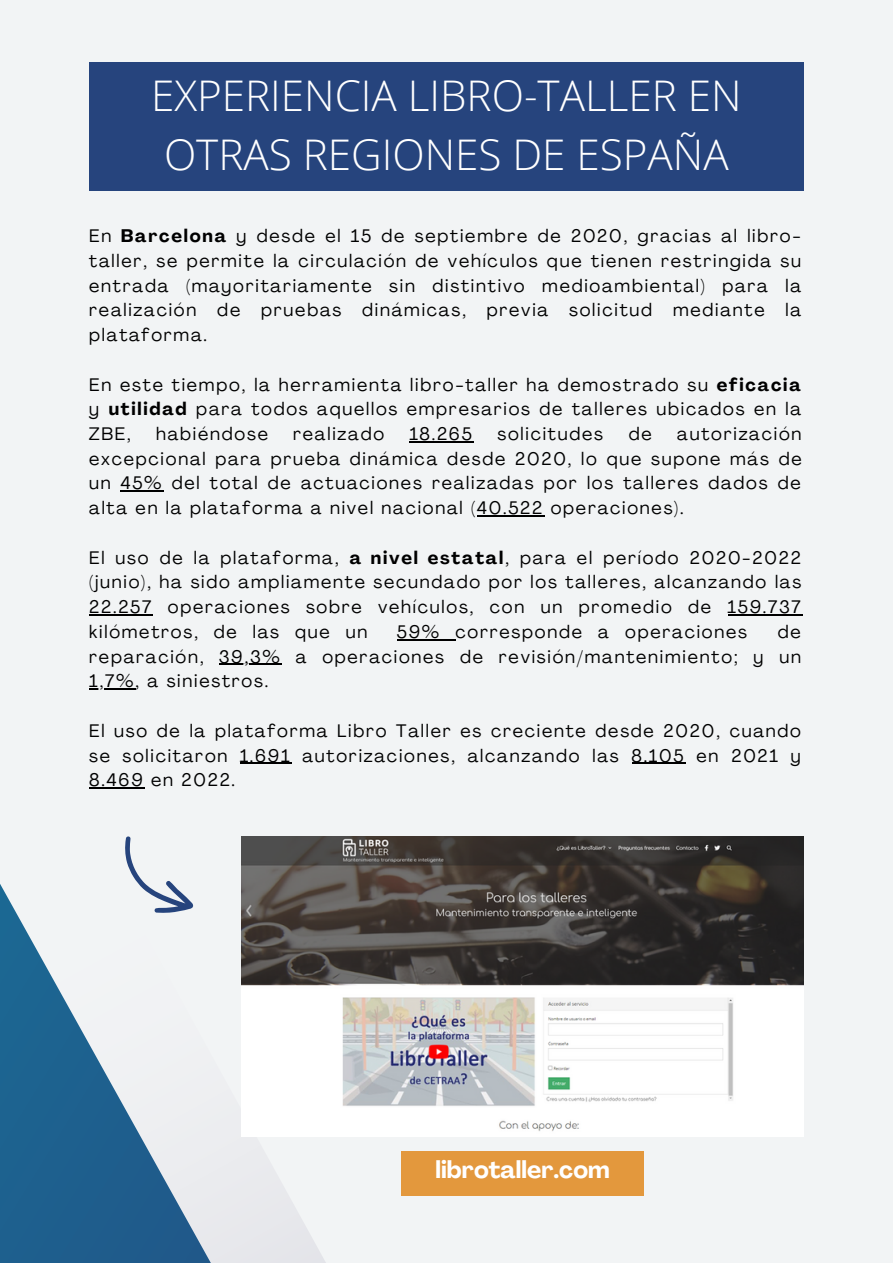
<style>
.page{position:relative;width:893px;height:1264px;background:#fff}
.page>*{position:absolute;margin:0;border:0;box-sizing:border-box;transform-origin:0 0}
.t1{font:300 42.15px/58.5px "Open Sans";color:#fff;text-align:center}
.t2{font:700 24px "Agrandir";color:#fff}
.t3{font:18px/24.8px "Agrandir";letter-spacing:.1em;color:#000;text-align:justify}
.s1{font-weight:700}
</style>
<div class="page">
<div style="left:0;top:0;width:892px;height:1262px;background:#f2f4f5"></div>
<div style="left:89px;top:62px;width:714px;height:128px;background:#26447d"></div>
<svg style="left:292px;top:1136px;width:166px;height:126px"></svg>
<svg style="left:0;top:615px;width:292px;height:647px"></svg>
<hr style="left:409px;top:441px;width:64px;height:1px;background:#000">
<hr style="left:120px;top:490px;width:43px;height:1px;background:#000">
<hr style="left:477px;top:515px;width:67px;height:1px;background:#000">
<hr style="left:89px;top:614px;width:64px;height:1px;background:#000">
<hr style="left:727px;top:614px;width:75px;height:1px;background:#000">
<hr style="left:397px;top:639px;width:58px;height:1px;background:#000">
<hr style="left:219px;top:663px;width:63px;height:2px;background:#000">
<hr style="left:89px;top:688px;width:46px;height:1px;background:#000">
<hr style="left:240px;top:762px;width:51px;height:1px;background:#000">
<hr style="left:631px;top:762px;width:54px;height:1px;background:#000">
<hr style="left:89px;top:787px;width:55px;height:1px;background:#000">
<svg style="left:125px;top:836px;width:69px;height:76px"></svg>
<img style="left:242px;top:836px;width:561px;height:300px">
<div style="left:401px;top:1150px;width:242px;height:45px;background:#e3983d"></div>
<p class="t1" style="left:151px;top:66px;width:592px">EXPERIENCIA LIBRO-TALLER EN<br>OTRAS REGIONES DE ESPAÑA</p>
<p class="t3" style="left:89px;top:225px;width:713px">En <span class="s1">Barcelona</span> y desde el 15 de septiembre de 2020, gracias al libro&shy;taller, se permite la circulación de vehículos que tienen restringida su entrada (mayoritariamente sin distintivo medioambiental) para la realización de pruebas dinámicas, previa solicitud mediante la plataforma.</p>
<p class="t3" style="left:89px;top:373px;width:713px">En este tiempo, la herramienta libro-taller ha demostrado su <span class="s1">eficacia </span>y <span class="s1">utilidad</span> para todos aquellos empresarios de talleres ubicados en la ZBE,</p>
<p class="t3" style="left:89px;top:423px;width:713px;text-indent:588px">autorización excepcional para prueba dinámica desde 2020, lo que supone más de un 45% del total de actuaciones realizadas por los talleres dados de alta en la plataforma a nivel nacional (40.522 operaciones).</p>
<p class="t3" style="left:89px;top:547px;width:713px">El uso de la plataforma, <span class="s1">a nivel estatal</span>, para el período 2020-2022 (junio), ha sido ampliamente secundado por los talleres, alcanzando las 22.257 operaciones sobre vehículos, con un promedio de 159.737 kilómetros, de las que un</p>
<p class="t3" style="left:156px;top:423px;width:113px">habiéndose</p>
<p class="t3" style="left:293px;top:423px;width:92px">realizado</p>
<p class="t3" style="left:409px;top:423px;width:64px">18.265</p>
<p class="t3" style="left:497px;top:423px;width:107px">solicitudes</p>
<p class="t3" style="left:628px;top:423px;width:24px">de</p>
<p class="t3" style="left:397px;top:621px;width:351px">59% corresponde a operaciones</p>
<p class="t3" style="left:89px;top:621px;width:713px;text-indent:688px">de reparación, 39,3% a operaciones de revisión/mantenimiento; y un 1,7%, a siniestros.</p>
<p class="t3" style="left:89px;top:720px;width:713px">El uso de la plataforma Libro Taller es creciente desde 2020, cuando se solicitaron 1.691 autorizaciones, alcanzando las 8.105 en 2021 y 8.469 en 2022.</p>
<p class="t2" style="left:435px;top:1159px;width:176px">librotaller.com</p>
</div>
